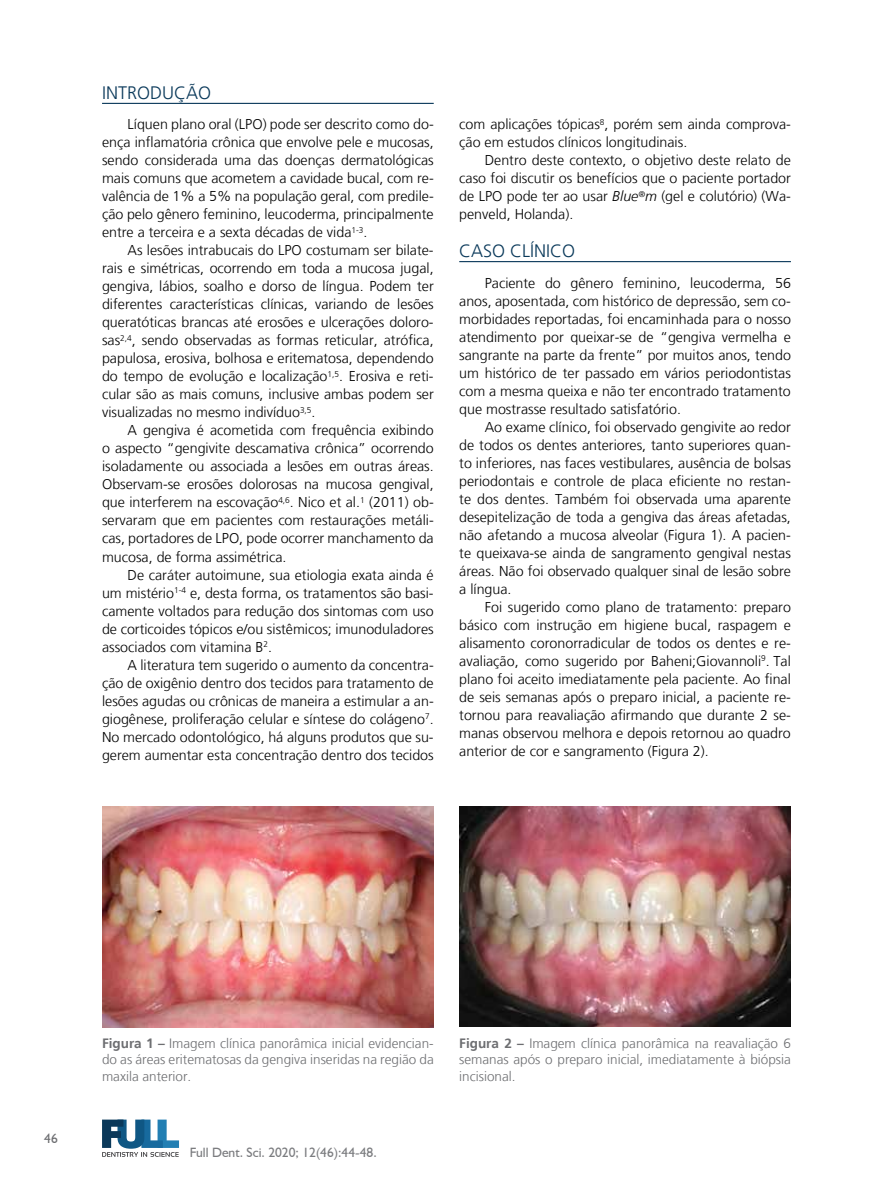
<style>
.page{position:relative;width:893px;height:1191px;background:#fff}
.page>*{position:absolute;margin:0;border:0;box-sizing:border-box;transform-origin:0 0}
.t1{font:300 18px "Frutiger LT";color:#0a395a}
.t2{font:300 14.25px/18px "Frutiger LT";color:#000;text-align:justify}
.t3{font:300 13.5px/16.2px "Frutiger LT";color:#6d6e71;text-align:justify}
.t4{font:13.5px "Humanist 521 BT";color:#7b7c7f}
.t5{font:13.5px "Humanist 521 BT";color:#6d6e71}
.s1{font-style:italic}
.s2{font-weight:700}
</style>
<div class="page">
<svg style="left:102px;top:1119px;width:77px;height:37px"></svg>
<hr style="left:102px;top:103px;width:332px;height:1px;background:#0a395a">
<hr style="left:459px;top:261px;width:332px;height:1px;background:#0a395a">
<img style="left:102px;top:806px;width:332px;height:221px">
<img style="left:459px;top:806px;width:332px;height:220px">
<p class="t1" style="left:102px;top:82px;width:37px">Introdu</p>
<p class="t1" style="left:174px;top:82px;width:36px">ção</p>
<p class="t2" style="left:102px;top:116px;width:333px;text-indent:26px">Líquen plano oral (LPO) pode ser descrito como do&shy;ença inflamatória crônica que envolve pele e mucosas, sendo considerada uma das doenças dermatológicas mais comuns que acometem a cavidade bucal, com re&shy;valência de 1% a 5% na população geral, com predile&shy;ção pelo gênero feminino, leucoderma, principalmente entre a terceira e a sexta décadas de vida<sup>1-3</sup>.</p>
<p class="t2" style="left:102px;top:242px;width:333px;text-indent:26px">As lesões intrabucais do LPO costumam ser bilate&shy;rais e simétricas, ocorrendo em toda a mucosa jugal, gengiva, lábios, soalho e dorso de língua. Podem ter diferentes características clínicas, variando de lesões queratóticas brancas até erosões e ulcerações doloro&shy;sas<sup>2,4</sup>, sendo observadas as formas reticular, atrófica, papulosa, erosiva, bolhosa e eritematosa, dependendo do tempo de evolução e localização<sup>1,5</sup>. Erosiva e reti&shy;cular são as mais comuns, inclusive ambas podem ser visualizadas no mesmo indivíduo<sup>3,5</sup>.</p>
<p class="t2" style="left:102px;top:422px;width:333px;text-indent:26px">A gengiva é acometida com frequência exibindo o aspecto “gengivite descamativa crônica” ocorrendo isoladamente ou associada a lesões em outras áreas.<br>Observam-se erosões dolorosas na mucosa gengival, que interferem na escovação<sup>4,6</sup>. Nico et al.<sup>1</sup> (2011) ob&shy;servaram que em pacientes com restaurações metáli&shy;cas, portadores de LPO, pode ocorrer manchamento da mucosa, de forma assimétrica.</p>
<p class="t2" style="left:102px;top:566px;width:333px;text-indent:26px">De caráter autoimune, sua etiologia exata ainda é um mistério<sup>1-4</sup> e, desta forma, os tratamentos são basi&shy;camente voltados para redução dos sintomas com uso de corticoides tópicos e/ou sistêmicos; imunoduladores associados com vitamina B<sup>2</sup>.</p>
<p class="t2" style="left:102px;top:656px;width:333px;text-indent:26px">A literatura tem sugerido o aumento da concentra&shy;ção de oxigênio dentro dos tecidos para tratamento de lesões agudas ou crônicas de maneira a estimular a an&shy;giogênese, proliferação celular e síntese do colágeno<sup>7</sup>.<br>No mercado odontológico, há alguns produtos que su&shy;gerem aumentar esta concentração dentro dos tecidos</p>
<p class="t2" style="left:459px;top:116px;width:333px">com aplicações tópicas<sup>8</sup>, porém sem ainda comprova&shy;ção em estudos clínicos longitudinais.</p>
<p class="t2" style="left:459px;top:151px;width:333px;text-indent:26px">Dentro deste contexto, o objetivo deste relato de caso foi discutir os benefícios que o paciente portador de LPO pode ter ao usar <span class="s1">Blue</span><sup>®</sup><span class="s1">m</span> (gel e colutório) (Wa&shy;penveld, Holanda).</p>
<p class="t1" style="left:459px;top:240px;width:24px">Caso</p>
<p class="t1" style="left:510px;top:240px;width:35px">clínico</p>
<p class="t2" style="left:459px;top:274px;width:333px;text-indent:26px">Paciente do gênero feminino, leucoderma, 56 anos, aposentada, com histórico de depressão, sem co&shy;morbidades reportadas, foi encaminhada para o nosso atendimento por queixar-se de “gengiva vermelha e sangrante na parte da frente” por muitos anos, tendo um histórico de ter passado em vários periodontistas com a mesma queixa e não ter encontrado tratamento que mostrasse resultado satisfatório.</p>
<p class="t2" style="left:459px;top:418px;width:333px;text-indent:26px">Ao exame clínico, foi observado gengivite ao redor de todos os dentes anteriores, tanto superiores quan&shy;to inferiores, nas faces vestibulares, ausência de bolsas periodontais e controle de placa eficiente no restan&shy;te dos dentes. Também foi observada uma aparente desepitelização de toda a gengiva das áreas afetadas, não afetando a mucosa alveolar (Figura 1). A pacien&shy;te queixava-se ainda de sangramento gengival nestas áreas. Não foi observado qualquer sinal de lesão sobre a língua.</p>
<p class="t2" style="left:459px;top:598px;width:333px;text-indent:26px">Foi sugerido como plano de tratamento: preparo básico com instrução em higiene bucal, raspagem e alisamento coronorradicular de todos os dentes e re&shy;avaliação, como sugerido por Baheni;Giovannoli<sup>9</sup>. Tal plano foi aceito imediatamente pela paciente. Ao final de seis semanas após o preparo inicial, a paciente re&shy;tornou para reavaliação afirmando que durante 2 se&shy;manas observou melhora e depois retornou ao quadro anterior de cor e sangramento (Figura 2).</p>
<p class="t5" style="left:44px;top:1130px;width:15px">46</p>
<p class="t3" style="left:102px;top:1035px;width:333px"><span class="s2">Figura 1 –</span> Imagem clínica panorâmica inicial evidencian&shy;do as áreas eritematosas da gengiva inseridas na região da maxila anterior.</p>
<p class="t3" style="left:459px;top:1035px;width:333px"><span class="s2">Figura 2 –</span> Imagem clínica panorâmica na reavaliação 6 semanas após o preparo inicial, imediatamente à biópsia incisional.</p>
<p class="t4" style="left:190px;top:1144px;width:189px">Full Dent. Sci. 2020; 12(46):44-48.</p>
</div>
